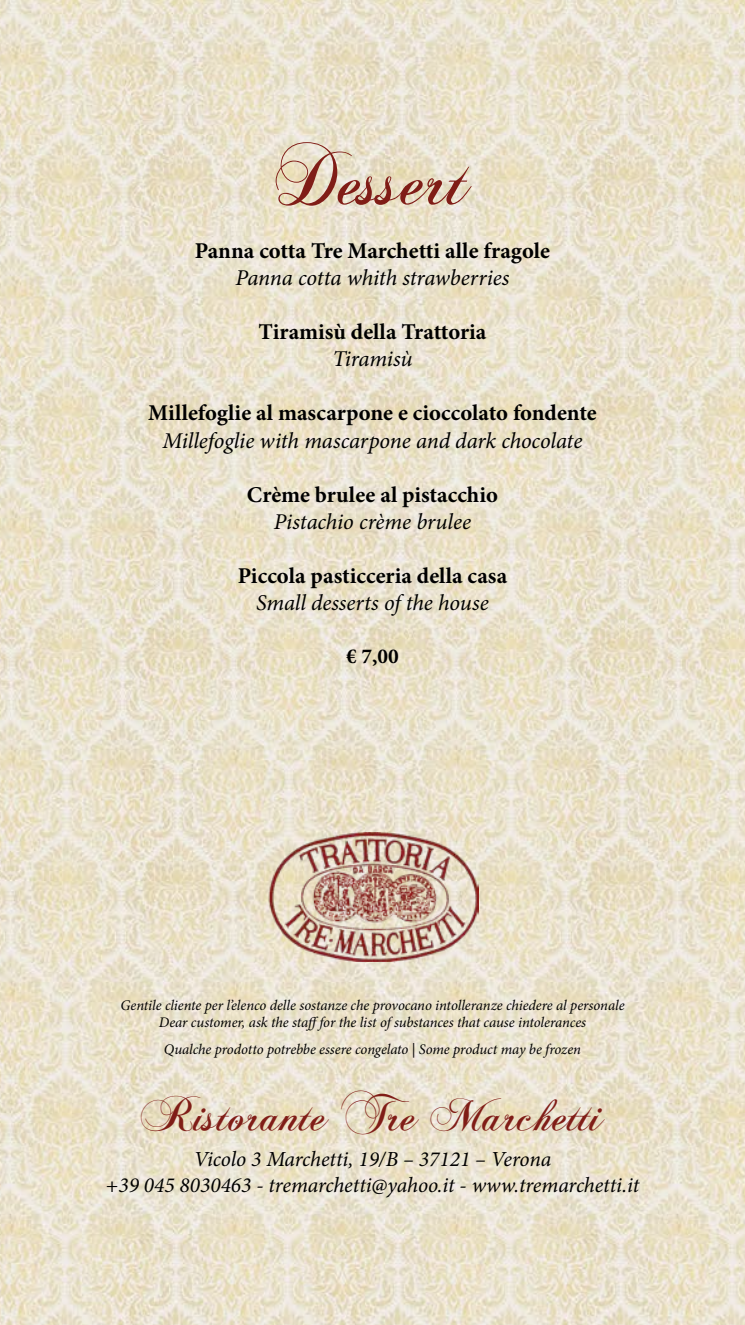
<style>
.page{position:relative;width:745px;height:1325px;background:#fff}
.page>*{position:absolute;margin:0;border:0;box-sizing:border-box;transform-origin:0 0}
.t1{font:78.23px "Chopin Script";color:#801d17}
.t2{font:48.12px "Chopin Script";color:#801d17}
.t3{font:700 22.57px "Minion Pro";color:#000}
.t4{font:italic 22.57px "Minion Pro";letter-spacing:-.005em;color:#000}
.t5{font:italic 21.53px/25.7px "Minion Pro";letter-spacing:-.005em;color:#000;text-align:center}
.t6{font:700 21.18px "Minion Pro";color:#000}
.t7{font:italic 14.7px/17.7px "Minion Pro";letter-spacing:-.01em;color:#000;text-align:center}
</style>
<div class="page">
<img style="left:0;top:0;width:744px;height:1324px">
<img style="left:266px;top:832px;width:212px;height:129px">
<h1 class="t1" style="left:275px;top:131px;width:196px">Dessert</h1>
<h3 class="t3" style="left:195px;top:235px;width:356px">Panna cotta Tre Marchetti alle fragole</h3>
<h3 class="t4" style="left:235px;top:262px;width:275px">Panna cotta whith strawberries</h3>
<h3 class="t3" style="left:258px;top:316px;width:229px">Tiramisù della Trattoria</h3>
<h3 class="t4" style="left:332px;top:343px;width:81px">Tiramisù</h3>
<h3 class="t3" style="left:148px;top:397px;width:450px">Millefoglie al mascarpone e cioccolato fondente</h3>
<h3 class="t4" style="left:162px;top:425px;width:421px">Millefoglie with mascarpone and dark chocolate</h3>
<h3 class="t3" style="left:247px;top:478px;width:252px">Crème brulee al pistacchio</h3>
<h3 class="t4" style="left:274px;top:506px;width:198px">Pistachio crème brulee</h3>
<h3 class="t3" style="left:237px;top:560px;width:271px">Piccola pasticceria della casa</h3>
<h3 class="t4" style="left:256px;top:587px;width:234px">Small desserts of the house</h3>
<h3 class="t6" style="left:346px;top:641px;width:54px">€ 7,00</h3>
<p class="t7" style="left:120px;top:996px;width:505px">Gentile cliente per l’elenco delle sostanze che provocano intolleranze chiedere al personale<br>Dear customer, ask the stafffor the list of substances that cause intolerances</p>
<p class="t7" style="left:164px;top:1040px;width:418px">Qualche prodotto potrebbe essere congelato | Some product may be frozen</p>
<h2 class="t2" style="left:141px;top:1085px;width:463px">Ristorante Tre Marchetti</h2>
<h3 class="t5" style="left:105px;top:1146px;width:535px">Vicolo 3 Marchetti, 19/B – 37121 – Verona<br>+39 045 8030463 - tremarchetti@yahoo.it - www.tremarchetti.it</h3>
</div>
